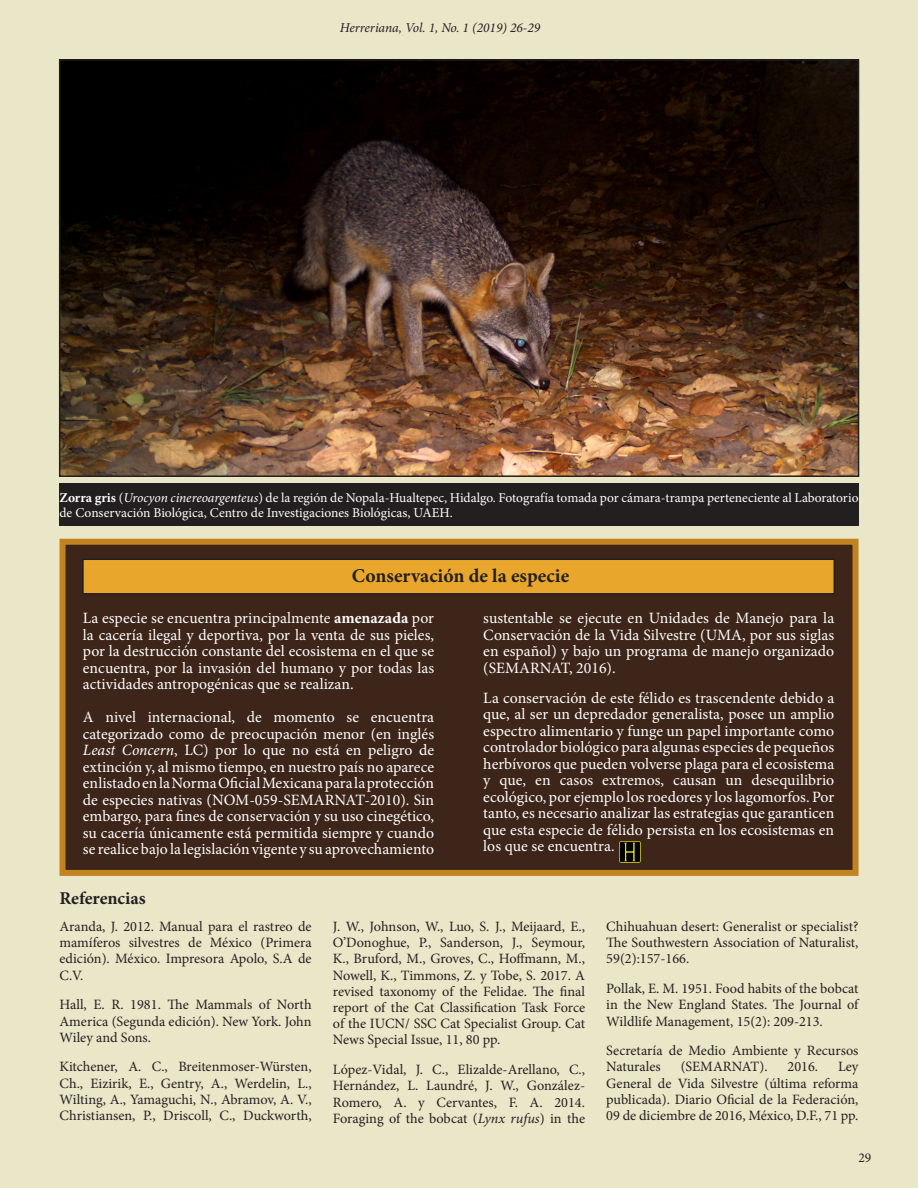
<style>
.page{position:relative;width:918px;height:1188px;background:#eae6c8}
.page>*{position:absolute;margin:0;border:0;box-sizing:border-box;transform-origin:0 0}
.Subtítulos{font:700 19.5px "Minion Pro";color:#231f20}
.Subtítulos-2{font:700 18px "Minion Pro";letter-spacing:-.005em;color:#231f20}
.Cuerpo_del_texto{font:15.75px/16.5px "Minion Pro";color:#fff;text-align:justify}
.Subtítulos-3{font:14.25px/16.2px "Minion Pro";color:#231f20;text-align:justify}
.Subtítulos-4{font:13.5px/15px "Minion Pro";color:#fff}
.Subtítulos-5{font:italic 13.5px "Minion Pro";color:#231f20}
.t1{font:13.5px "Minion Pro";color:#231f20}
.s1{font-weight:700}
.s2{font-style:italic}
</style>
<div class="page">
<div style="left:60px;top:484px;width:799px;height:42px;background:#231f20"></div>
<div style="left:60px;top:539px;width:799px;height:337px;background:#3d251a;border:6px solid #c18320"></div>
<img style="left:62px;top:62px;width:794px;height:412px">
<div style="left:59px;top:59px;width:800px;height:418px;border:2px solid #231f20"></div>
<img style="left:620px;top:841px;width:21px;height:22px">
<div style="left:83px;top:559px;width:751px;height:35px;background:#e8a62c"></div>
<div style="left:82px;top:559px;width:753px;height:36px;border:2px solid #231f20"></div>
<p class="Subtítulos-5" style="left:340px;top:19px;width:202px">Herreriana, Vol. 1, No. 1 (2019) 26-29</p>
<p class="Subtítulos-4" style="left:60px;top:490px;width:801px"><span class="s1">Zorra gris</span> (<span class="s2">Urocyon cinereoargenteus</span>) de la región de Nopala-Hualtepec, Hidalgo. Fotografía tomada por cámara-trampa perteneciente al Laboratorio de Conservación Biológica, Centro de Investigaciones Biológicas, UAEH.</p>
<p class="Subtítulos" style="left:352px;top:562px;width:219px">Conservación de la especie</p>
<p class="Cuerpo_del_texto" style="left:83px;top:610px;width:353px">La especie se encuentra principalmente <span class="s1">amenazada</span> por la cacería ilegal y deportiva, por la venta de sus pieles, por la destrucción constante del ecosistema en el que se encuentra, por la invasión del humano y por todas las actividades antropogénicas que se realizan.</p>
<p class="Cuerpo_del_texto" style="left:83px;top:709px;width:353px">A nivel internacional, de momento se encuentra categorizado como de preocupación menor (en inglés <span class="s2">Least Concern</span>, LC) por lo que no está en peligro de extinción y, al mismo tiempo, en nuestro país no aparece enlistado en la Norma Oficial Mexicana para la protección de especies nativas (NOM-059-SEMARNAT-2010). Sin embargo, para fines de conservación y su uso cinegético, su cacería únicamente está permitida siempre y cuando se realice bajo la legislación vigente y su aprovechamiento</p>
<p class="Cuerpo_del_texto" style="left:483px;top:610px;width:353px">sustentable se ejecute en Unidades de Manejo para la Conservación de la Vida Silvestre (UMA, por sus siglas en español) y bajo un programa de manejo organizado (SEMARNAT, 2016).</p>
<p class="Cuerpo_del_texto" style="left:483px;top:689px;width:353px">La conservación de este félido es trascendente debido a que, al ser un depredador generalista, posee un amplio espectro alimentario y funge un papel importante como controlador biológico para algunas especies de pequeños herbívoros que pueden volverse plaga para el ecosistema y que, en casos extremos, causan un desequilibrio ecológico, por ejemplo los roedores y los lagomorfos. Por tanto, es necesario analizar las estrategias que garanticen que esta especie de félido persista en los ecosistemas en los que se encuentra.</p>
<p class="Subtítulos-2" style="left:60px;top:886px;width:88px">Referencias</p>
<p class="Subtítulos-3" style="left:60px;top:918px;width:254px">Aranda, J. 2012. Manual para el rastreo de mamíferos silvestres de México (Primera edición). México. Impresora Apolo, S.A de C.V.</p>
<p class="Subtítulos-3" style="left:60px;top:997px;width:254px">Hall, E. R. 1981. The Mammals of North America (Segunda edición). New York. John Wiley and Sons.</p>
<p class="Subtítulos-3" style="left:60px;top:1059px;width:254px">Kitchener, A. C., Breitenmoser-Würsten, Ch., Eizirik, E., Gentry, A., Werdelin, L., Wilting, A., Yamaguchi, N., Abramov, A. V., Christiansen, P., Driscoll, C., Duckworth,</p>
<p class="Subtítulos-3" style="left:333px;top:918px;width:254px">J. W., Johnson, W., Luo, S. J., Meijaard, E., O’Donoghue, P., Sanderson, J., Seymour, K., Bruford, M., Groves, C., Hoffmann, M., Nowell, K., Timmons, Z. y Tobe, S. 2017. A revised taxonomy of the Felidae. The final report of the Cat Classification Task Force of the IUCN/ SSC Cat Specialist Group. Cat News Special Issue, 11, 80 pp.</p>
<p class="Subtítulos-3" style="left:333px;top:1062px;width:254px">López-Vidal, J. C., Elizalde-Arellano, C., Hernández, L. Laundré, J. W., González-Romero, A. y Cervantes, F. A. 2014.<br>Foraging of the bobcat (<span class="s2">Lynx rufus</span>) in the</p>
<p class="Subtítulos-3" style="left:606px;top:918px;width:254px">Chihuahuan desert: Generalist or specialist?<br>The Southwestern Association of Naturalist, 59(2):157-166.</p>
<p class="Subtítulos-3" style="left:606px;top:981px;width:254px">Pollak, E. M. 1951. Food habits of the bobcat in the New England States. The Journal of Wildlife Management, 15(2): 209-213.</p>
<p class="Subtítulos-3" style="left:606px;top:1043px;width:254px">Secretaría de Medio Ambiente y Recursos<br>Naturales</p>
<p class="Subtítulos-3" style="left:681px;top:1059px;width:88px">(SEMARNAT).</p>
<p class="Subtítulos-3" style="left:788px;top:1059px;width:32px">2016.</p>
<p class="Subtítulos-3" style="left:606px;top:1059px;width:254px;text-indent:232px">Ley General de Vida Silvestre (última reforma publicada). Diario Oficial de la Federación, 09 de diciembre de 2016, México, D.F., 71 pp.</p>
<p class="t1" style="left:858px;top:1149px;width:14px">29</p>
</div>
